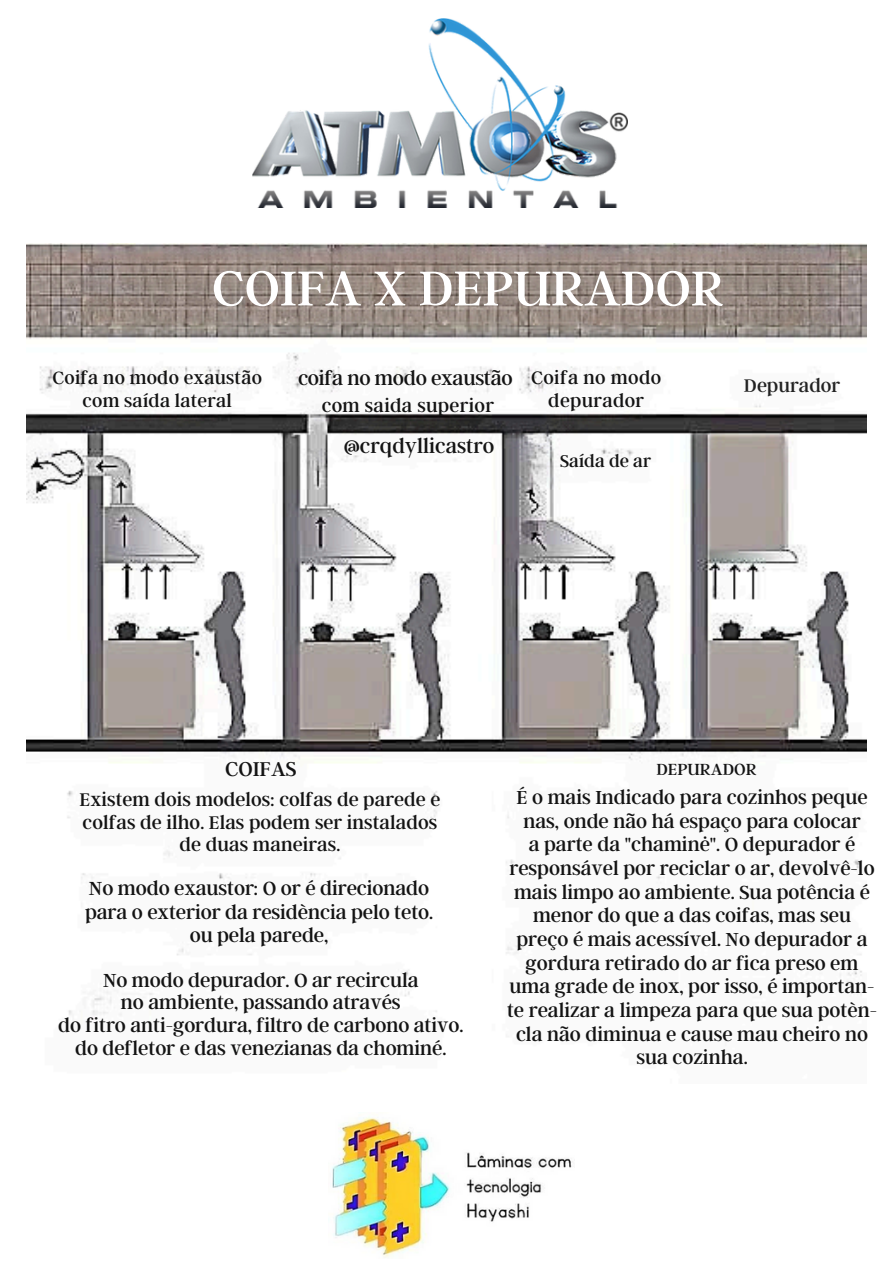
<style>
.page{position:relative;width:894px;height:1264px;background:#fff}
.page>*{position:absolute;margin:0;border:0;box-sizing:border-box;transform-origin:0 0}
.t1{font:54.45px "Argent CF";color:#fff}
.t2{font:22.2px "Argent CF";color:#131313}
.t3{font:21.9px "Argent CF";color:#131313}
.t4{font:21.45px "Argent CF";letter-spacing:-.015em;color:#131313}
.t5{font:21px/22.5px "Argent CF";letter-spacing:-.005em;color:#131313;text-align:center}
.t6{font:20.85px/23.7px "Argent CF";color:#131313;text-align:center}
.t7{font:20.25px/22.5px "Argent CF";letter-spacing:.005em;color:#131313;text-align:center}
.t8{font:20.25px "Argent CF";color:#222}
.t9{font:20.1px "Argent CF";letter-spacing:.015em;color:#131313}
.t10{font:19.95px "Argent CF";letter-spacing:.02em;color:#131313}
.t11{font:19.65px "Argent CF";letter-spacing:.01em;color:#131313}
.t12{font:18.75px "Argent CF";letter-spacing:.005em;color:#131313}
.t13{font:17.85px "Argent CF";color:#131313}
</style>
<div class="page">
<img style="left:27px;top:244px;width:839px;height:772px">
<img style="left:332px;top:1117px;width:241px;height:140px">
<img style="left:252px;top:18px;width:375px;height:189px">
<p class="t1" style="left:212px;top:253px;width:513px">COIFA X DEPURADOR</p>
<h1 class="t11" style="left:53px;top:365px;width:211px">Coifa no modo exaustão</h1>
<p class="t11" style="left:83px;top:387px;width:151px">com saída lateral</p>
<p class="t4" style="left:298px;top:364px;width:216px">coifa no modo exaustão</p>
<h3 class="t9" style="left:322px;top:392px;width:174px">com saida superior</h3>
<p class="t3" style="left:343px;top:432px;width:152px">@crqdyllicastro</p>
<h3 class="t10" style="left:531px;top:365px;width:131px">Coifa no modo</h3>
<h3 class="t10" style="left:548px;top:387px;width:97px">depurador</h3>
<p class="t12" style="left:560px;top:449px;width:92px">Saída de ar</p>
<p class="t8" style="left:743px;top:372px;width:98px">Depurador</p>
<h3 class="t2" style="left:225px;top:754px;width:73px">COIFAS</h3>
<h2 class="t7" style="left:79px;top:787px;width:362px">Existem dois modelos: colfas de parede e colfas de ilho. Elas podem ser instalados de duas maneiras.</h2>
<h3 class="t5" style="left:85px;top:875px;width:349px;line-height:23.7px">No modo exaustor: O or é direcionado para o exterior da residència pelo teto. ou pela parede,</h3>
<h3 class="t5" style="left:58px;top:967px;width:407px">No modo depurador. O ar recircula<br>no ambiente, passando através<br>do fitro anti-gordura, filtro de carbono ativo. do defletor e das venezianas da chominé.</h3>
<h3 class="t13" style="left:656px;top:757px;width:102px">DEPURADOR</h3>
<h4 class="t6" style="left:507px;top:784px;width:371px">É o mais Indicado para cozinhos peque nas, onde não há espaço para colocar<br>a parte da "chaminė". O depurador é responsável por reciclar o ar, devolvê-lo mais limpo ao ambiente. Sua potência é menor do que a das coifas, mas seu preço é mais acessível. No depurador a gordura retirado do ar fica preso em uma grade de inox, por isso, é importan&shy;te realizar a limpeza para que sua potèn&shy;cla não diminua e cause mau cheiro no sua cozinha.</h4>
</div>
